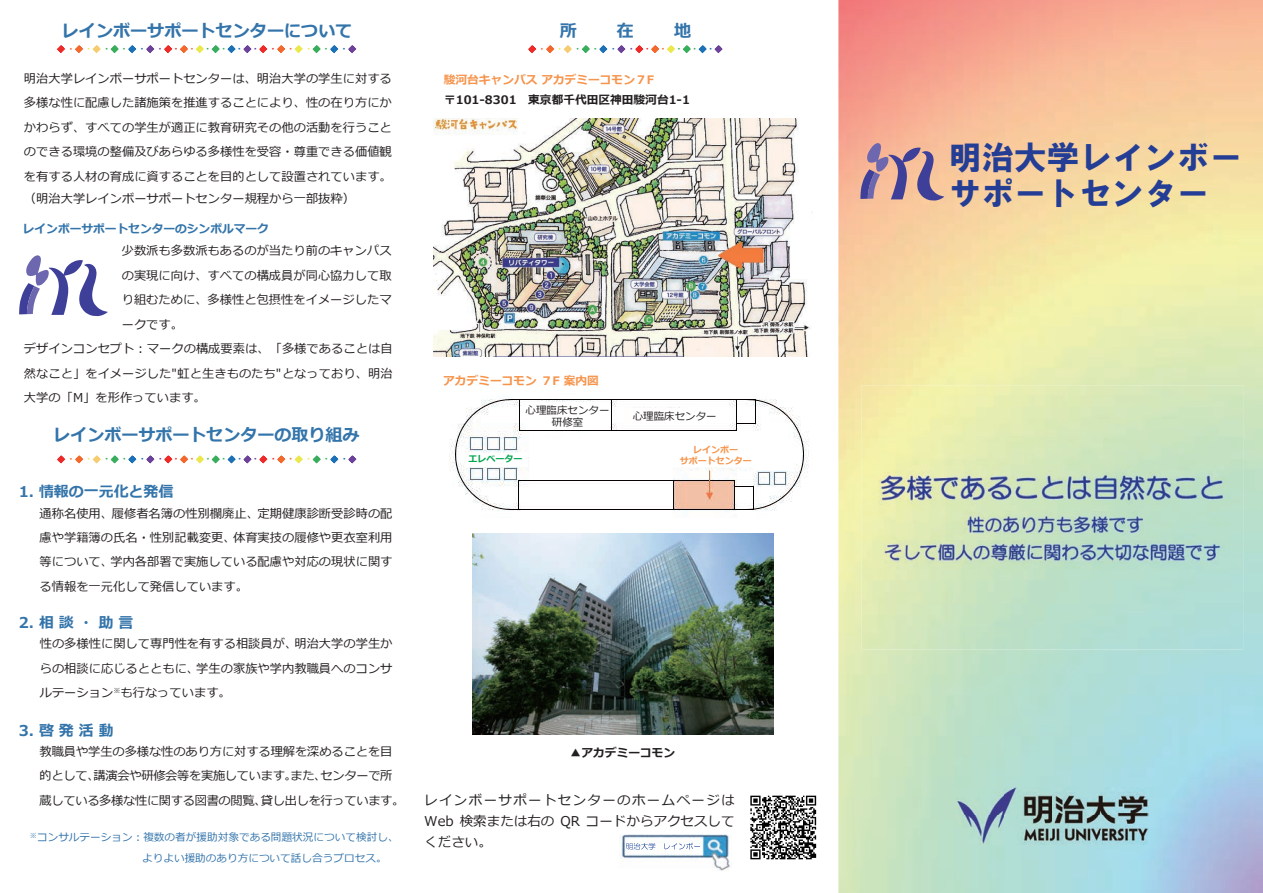
<style>
.page{position:relative;width:1263px;height:893px;background:#fff}
.page>*{position:absolute;margin:0;border:0;box-sizing:border-box;transform-origin:0 0}
.t1{font:32.55px "HGS Soei Kakugothic UB";color:#243e95}
.t2{font:700 17.1px "Meiryo";color:#3374aa}
.t3{font:700 16.95px "Meiryo";color:#3374aa}
.t4{font:700 15px "Meiryo";color:#3374aa}
.t5{font:13.5px/21px "Meiryo";color:#231f20;text-align:justify}
.t6{font:12.3px/24.5px "Meiryo";color:#231f20;text-align:justify}
.t7{font:12.3px/24.5px "Meiryo";letter-spacing:-.025em;color:#231f20}
.t8{font:700 11.7px "Meiryo";color:#231f20}
.t9{font:700 11.7px "Meiryo";color:#f6944c}
.t10{font:700 11.7px "Meiryo";color:#3374aa}
.t11{font:10.65px/20.9px "Meiryo";color:#3374ab}
.t12{font:10.5px/12.6px "Meiryo";color:#231f20;text-align:center}
.t13{font:700 9px/10.8px "Meiryo";color:#f6944c;text-align:center}
.t14{font:700 9px "Meiryo";color:#00a54f}
.t15{font:700 8.55px "Yu Gothic";color:#38ad5b}
.s1{font-family:"Meiryo";color:#f2682d}
.s2{color:#eae84d}
.s3{color:#1c71b6}
.s4{color:#6b4199}
.s5{color:#ee2a29}
.s6{color:#f2682d}
</style>
<div class="page">
<svg style="left:528px;top:45px;width:8px;height:8px"></svg>
<svg style="left:546px;top:45px;width:8px;height:8px"></svg>
<svg style="left:564px;top:45px;width:7px;height:8px"></svg>
<svg style="left:582px;top:45px;width:8px;height:8px"></svg>
<svg style="left:599px;top:45px;width:8px;height:8px"></svg>
<svg style="left:618px;top:45px;width:7px;height:8px"></svg>
<svg style="left:635px;top:45px;width:8px;height:8px"></svg>
<svg style="left:651px;top:45px;width:8px;height:8px"></svg>
<svg style="left:667px;top:45px;width:8px;height:8px"></svg>
<svg style="left:683px;top:45px;width:8px;height:8px"></svg>
<svg style="left:699px;top:45px;width:7px;height:8px"></svg>
<svg style="left:715px;top:45px;width:7px;height:8px"></svg>
<img style="left:434px;top:118px;width:377px;height:239px">
<img style="left:449px;top:399px;width:360px;height:118px">
<img style="left:862px;top:385px;width:381px;height:264px">
<img style="left:957px;top:787px;width:191px;height:57px">
<img style="left:473px;top:534px;width:300px;height:200px">
<svg style="left:57px;top:45px;width:8px;height:8px"></svg>
<svg style="left:75px;top:45px;width:8px;height:8px"></svg>
<svg style="left:93px;top:45px;width:7px;height:8px"></svg>
<svg style="left:111px;top:45px;width:7px;height:8px"></svg>
<svg style="left:128px;top:45px;width:8px;height:8px"></svg>
<svg style="left:146px;top:45px;width:8px;height:8px"></svg>
<svg style="left:164px;top:45px;width:8px;height:8px"></svg>
<svg style="left:180px;top:45px;width:8px;height:8px"></svg>
<svg style="left:196px;top:45px;width:8px;height:8px"></svg>
<svg style="left:212px;top:45px;width:7px;height:8px"></svg>
<svg style="left:228px;top:45px;width:7px;height:8px"></svg>
<svg style="left:244px;top:45px;width:7px;height:8px"></svg>
<svg style="left:259px;top:45px;width:8px;height:8px"></svg>
<svg style="left:277px;top:45px;width:8px;height:8px"></svg>
<svg style="left:295px;top:45px;width:7px;height:8px"></svg>
<svg style="left:313px;top:45px;width:7px;height:8px"></svg>
<svg style="left:330px;top:45px;width:8px;height:8px"></svg>
<svg style="left:348px;top:45px;width:8px;height:8px"></svg>
<svg style="left:19px;top:255px;width:89px;height:61px"></svg>
<svg style="left:57px;top:456px;width:8px;height:7px"></svg>
<svg style="left:75px;top:456px;width:8px;height:7px"></svg>
<svg style="left:93px;top:456px;width:8px;height:7px"></svg>
<svg style="left:111px;top:456px;width:8px;height:7px"></svg>
<svg style="left:129px;top:456px;width:7px;height:7px"></svg>
<svg style="left:147px;top:456px;width:7px;height:7px"></svg>
<svg style="left:164px;top:456px;width:8px;height:7px"></svg>
<svg style="left:180px;top:456px;width:8px;height:7px"></svg>
<svg style="left:196px;top:456px;width:8px;height:7px"></svg>
<svg style="left:212px;top:456px;width:8px;height:7px"></svg>
<svg style="left:228px;top:456px;width:7px;height:7px"></svg>
<svg style="left:244px;top:456px;width:7px;height:7px"></svg>
<svg style="left:260px;top:456px;width:7px;height:7px"></svg>
<svg style="left:277px;top:456px;width:8px;height:7px"></svg>
<svg style="left:295px;top:456px;width:7px;height:7px"></svg>
<svg style="left:313px;top:456px;width:7px;height:7px"></svg>
<svg style="left:330px;top:456px;width:8px;height:7px"></svg>
<svg style="left:348px;top:456px;width:8px;height:7px"></svg>
<svg style="left:860px;top:142px;width:84px;height:59px;background:#b9939b"></svg>
<img style="left:750px;top:795px;width:67px;height:65px">
<img style="left:619px;top:834px;width:112px;height:37px">
<svg style="left:626px;top:843px;width:29px;height:7px"></svg>
<svg style="left:664px;top:843px;width:36px;height:7px"></svg>
<div style="left:526px;top:402px;width:83px;height:27px;background:#fff"></div>
<div style="left:630px;top:408px;width:76px;height:17px;background:#fff"></div>
<div style="left:465px;top:453px;width:63px;height:14px;background:#fff"></div>
<div style="left:668px;top:440px;width:89px;height:27px;background:#fff"></div>
<h2 class="t2" style="left:62px;top:18px;width:292px">レインボーサポートセンターについて</h2>
<p class="t15" style="left:67px;top:44px;width:283px"><span class="s1">・</span><span class="s2">・</span>・・<span class="s3">・</span><span class="s4">・</span><span class="s5">・</span><span class="s6">・</span>・・<span class="s3">・</span><span class="s4">・</span><span class="s5">・</span><span class="s6">・</span><span class="s2">・</span>・<span class="s3">・</span></p>
<p class="t6" style="left:24px;top:67px;width:369px">明治大学レインボーサポートセンターは、明治大学の学生に対する多様な性に配慮した諸施策を推進することにより、性の在り方にかかわらず、すべての学生が適正に教育研究その他の活動を行うことのできる環境の整備及びあらゆる多様性を受容・尊重できる価値観を有する人材の育成に資することを目的として設置されています。</p>
<p class="t6" style="left:24px;top:187px;width:333px">（明治大学レインボーサポートセンター規程から一部抜粋）</p>
<p class="t10" style="left:23px;top:221px;width:248px">レインボーサポートセンターのシンボルマーク</p>
<p class="t6" style="left:122px;top:239px;width:271px">少数派も多数派もあるのが当たり前のキャンパス</p>
<p class="t6" style="left:122px;top:264px;width:271px">の実現に向け、すべての構成員が同心協力して取</p>
<p class="t6" style="left:122px;top:288px;width:271px">り組むために、多様性と包摂性をイメージしたマ</p>
<p class="t6" style="left:122px;top:313px;width:63px">ークです。</p>
<p class="t6" style="left:24px;top:337px;width:370px">デザインコンセプト︓マークの構成要素は、「多様であることは自</p>
<p class="t6" style="left:24px;top:362px;width:370px">然なこと」をイメージした”虹と生きものたち”となっており、明治</p>
<p class="t6" style="left:24px;top:386px;width:183px">大学の「M」を形作っています。</p>
<h3 class="t3" style="left:54px;top:422px;width:307px">レインボーサポートセンターの取り組み</h3>
<p class="t15" style="left:67px;top:454px;width:283px"><span class="s1">・</span><span class="s2">・</span>・・<span class="s3">・</span><span class="s4">・</span><span class="s5">・</span><span class="s6">・</span>・・<span class="s3">・</span><span class="s4">・</span><span class="s5">・</span><span class="s6">・</span><span class="s2">・</span>・<span class="s3">・</span></p>
<p class="t4" style="left:19px;top:481px;width:156px">1. 情報の一元化と発信</p>
<p class="t6" style="left:40px;top:502px;width:354px">通称名使用、履修者名簿の性別欄廃止、定期健康診断受診時の配慮や学籍簿の氏名・性別記載変更、体育実技の履修や更衣室利用等について、学内各部署で実施している配慮や対応の現状に関する情報を一元化して発信しています。</p>
<p class="t4" style="left:19px;top:612px;width:116px">2. 相 談 ・ 助 言</p>
<p class="t6" style="left:40px;top:632px;width:354px">性の多様性に関して専門性を有する相談員が、明治大学の学生からの相談に応じるとともに、学生の家族や学内教職員へのコンサルテーション<sup>※</sup>も行なっています。</p>
<p class="t4" style="left:19px;top:719px;width:96px">3. 啓 発 活 動</p>
<p class="t7" style="left:40px;top:740px;width:366px">教職員や学生の多様な性のあり方に対する理解を深めることを目的として、講演会や研修会等を実施しています。また、センターで所蔵している多様な性に関する図書の閲覧、貸し出しを行っています。</p>
<p class="t11" style="left:142px;top:828px;width:258px;text-indent:-112px"><sup>※</sup>コンサルテーション︓複数の者が援助対象である問題状況について検討し、よりよい援助のあり方について話し合うプロセス。</p>
<p class="t15" style="left:538px;top:44px;width:178px"><span class="s1">・</span><span class="s2">・</span> ・・ <span class="s3">・</span> <span class="s4">・</span><span class="s5">・</span><span class="s6">・</span>・・<span class="s3">・</span></p>
<p class="t9" style="left:444px;top:72px;width:212px">駿河台キャンパスアカデミーコモン７F</p>
<p class="t8" style="left:444px;top:91px;width:247px">〒101-8301　東京都千代田区神田駿河台1-1</p>
<p class="t9" style="left:443px;top:372px;width:157px">アカデミーコモン７F 案内図</p>
<p class="t12" style="left:526px;top:404px;width:85px">心理臨床センター研修室</p>
<p class="t12" style="left:633px;top:410px;width:85px">心理臨床センター</p>
<p class="t14" style="left:468px;top:452px;width:55px">エレベーター</p>
<p class="t13" style="left:680px;top:445px;width:73px">レインボー<br>サポートセンター</p>
<p class="t8" style="left:570px;top:745px;width:107px">▲アカデミーコモン</p>
<p class="t5" style="left:424px;top:791px;width:312px">レインボーサポートセンターのホームページはWeb 検索または右の QR コードからアクセスしてください。</p>
<h1 class="t1" style="left:949px;top:141px;width:295px">明治大学レインボー</h1>
<h1 class="t1" style="left:949px;top:177px;width:262px">サポートセンター</h1>
</div>
